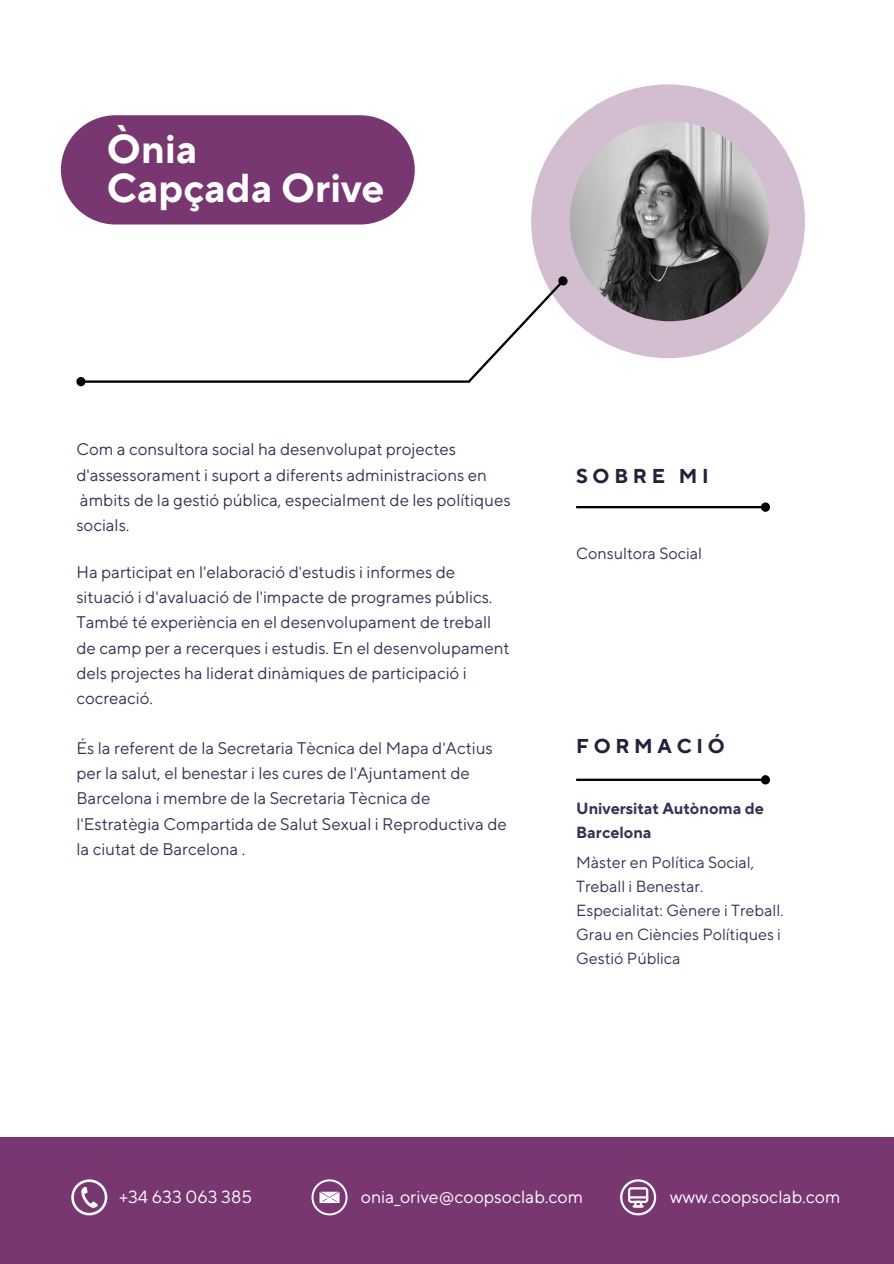
<style>
.page{position:relative;width:894px;height:1264px;background:#fff}
.page>*{position:absolute;margin:0;border:0;box-sizing:border-box;transform-origin:0 0}
.t1{font:700 40.2px "TT Norms Pro";color:#fff}
.t2{font:700 19.95px "TT Norms Pro";letter-spacing:.235em;color:#22223b}
.t3{font:17.55px "TT Norms Pro";color:#fff}
.t4{font:16.8px/25.2px "TT Norms Pro";color:#353254}
.t5{font:16.05px/24.2px "TT Norms Pro";color:#353254}
.t6{font:700 16.05px/24.2px "TT Norms Pro";color:#353254}
</style>
<div class="page">
<div style="left:531px;top:84px;width:273px;height:274px;background:#d3bdd1;border-radius:50%"></div>
<img style="left:569px;top:121px;width:200px;height:200px;border-radius:50%">
<div style="left:61px;top:115px;width:353px;height:109px;background:#793772;border-radius:55px"></div>
<hr style="left:85px;top:380px;width:384px;height:3px;background:#000">
<svg style="left:76px;top:377px;width:11px;height:10px"></svg>
<svg style="left:465px;top:272px;width:106px;height:111px"></svg>
<hr style="left:576px;top:778px;width:185px;height:3px;background:#000">
<svg style="left:759px;top:775px;width:11px;height:10px"></svg>
<hr style="left:576px;top:506px;width:185px;height:2px;background:#000">
<svg style="left:759px;top:502px;width:11px;height:10px"></svg>
<div style="left:0;top:1137px;width:893px;height:126px;background:#793772"></div>
<svg style="left:71px;top:1179px;width:36px;height:36px"></svg>
<svg style="left:311px;top:1179px;width:36px;height:36px"></svg>
<svg style="left:620px;top:1179px;width:36px;height:36px"></svg>
<p class="t1" style="left:107px;top:125px;width:92px">Ònia</p>
<p class="t1" style="left:107px;top:164px;width:279px">Capçada Orive</p>
<p class="t4" style="left:76px;top:437px;width:435px">Com a consultora social ha desenvolupat projectes d'assessorament i suport a diferents administracions en àmbits de la gestió pública, especialment de les polítiques socials.</p>
<p class="t4" style="left:76px;top:560px;width:434px">Ha participat en l'elaboració d'estudis i informes de situació i d'avaluació de l'impacte de programes públics.<br>També té experiència en el desenvolupament de treball de camp per a recerques i estudis. En el desenvolupament dels projectes ha liderat dinàmiques de participació i cocreació.</p>
<p class="t4" style="left:76px;top:736px;width:432px">És la referent de la Secretaria Tècnica del Mapa d'Actius per la salut, el benestar i les cures de l'Ajuntament de Barcelona i membre de la Secretaria Tècnica de l'Estratègia Compartida de Salut Sexual i Reproductiva de la ciutat de Barcelona .</p>
<p class="t2" style="left:576px;top:733px;width:150px">FORMACIÓ</p>
<p class="t2" style="left:576px;top:463px;width:134px">SOBRE MI</p>
<p class="t5" style="left:576px;top:541px;width:127px">Consultora Social</p>
<p class="t6" style="left:576px;top:796px;width:189px">Universitat Autònoma de<br>Barcelona</p>
<p class="t5" style="left:576px;top:850px;width:209px">Màster en Política Social,<br>Treball i Benestar.<br>Especialitat: Gènere i Treball.</p>
<p class="t5" style="left:576px;top:923px;width:206px">Grau en Ciències Polítiques i<br>Gestió Pública</p>
<p class="t3" style="left:119px;top:1186px;width:134px">+34 633 063 385</p>
<p class="t3" style="left:361px;top:1186px;width:224px">onia_orive@coopsoclab.com</p>
<p class="t3" style="left:669px;top:1186px;width:172px">www.coopsoclab.com</p>
</div>
